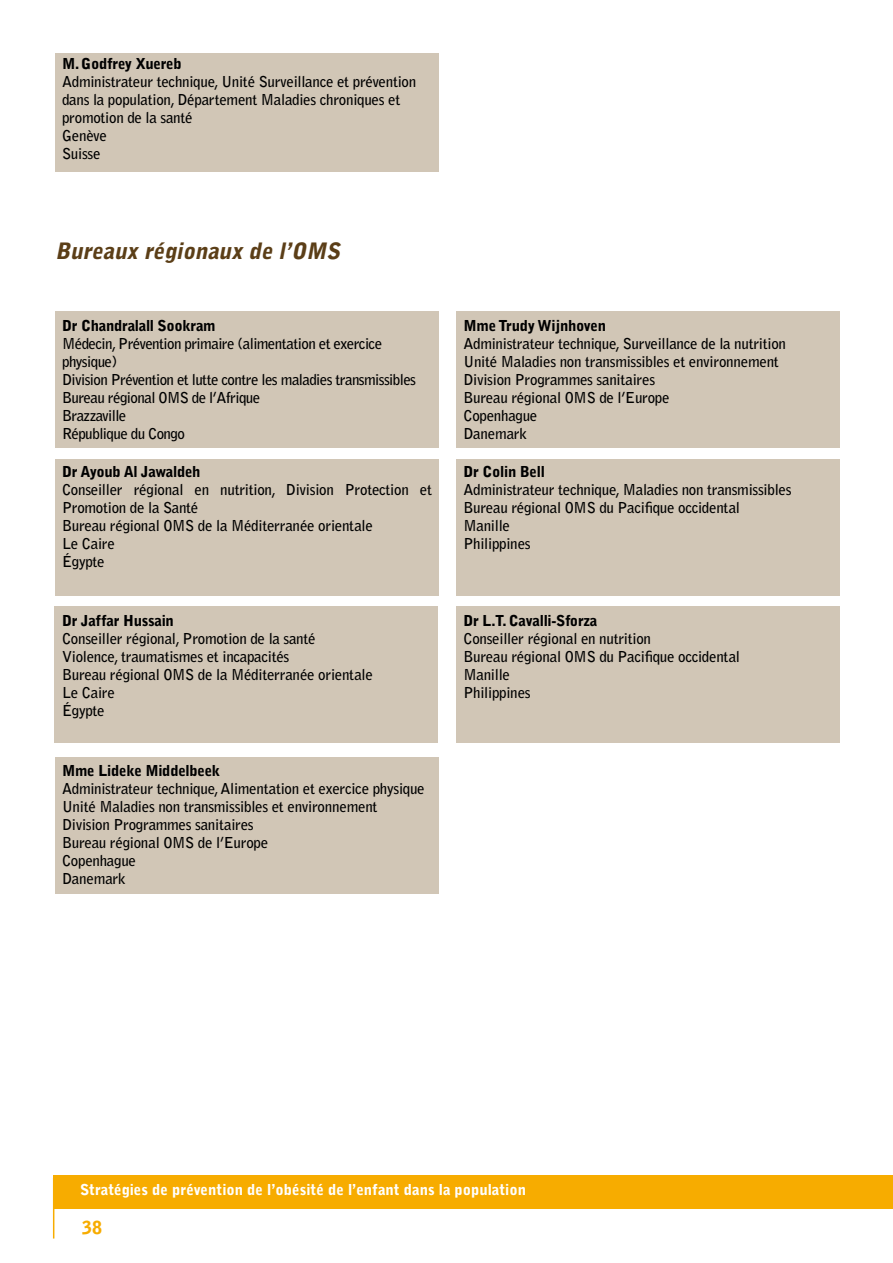
<style>
.page{position:relative;width:893px;height:1263px;background:#fff}
.page>*{position:absolute;margin:0;border:0;box-sizing:border-box;transform-origin:0 0}
.t1{font:italic 900 22.5px "Bell Gothic Std";color:#5b3e17}
.t2{font:900 18px "Bell Gothic Std";color:#f7ac00}
.t3{font:700 15px/18px "Bell Gothic Std";letter-spacing:-.02em;color:#000}
.t4{font:700 15px/18px "Bell Gothic Std";letter-spacing:-.04em;color:#000}
.t5{font:900 15px "Bell Gothic Std";letter-spacing:-.02em;color:#000}
.t6{font:900 15px "Bell Gothic Std";color:#fff}
</style>
<div class="page">
<hr style="left:53px;top:1178px;width:1px;height:60px;background:#f7ac00">
<div style="left:53px;top:1176px;width:840px;height:33px;background:#f7ac00"></div>
<div style="left:55px;top:757px;width:383px;height:136px;background:#d1c6b6"></div>
<div style="left:55px;top:311px;width:383px;height:137px;background:#d1c6b6"></div>
<div style="left:456px;top:311px;width:384px;height:137px;background:#d1c6b6"></div>
<div style="left:55px;top:459px;width:383px;height:136px;background:#d1c6b6"></div>
<div style="left:456px;top:459px;width:384px;height:136px;background:#d1c6b6"></div>
<div style="left:55px;top:606px;width:383px;height:137px;background:#d1c6b6"></div>
<div style="left:456px;top:606px;width:383px;height:137px;background:#d1c6b6"></div>
<div style="left:55px;top:53px;width:383px;height:119px;background:#d1c6b6"></div>
<p class="t5" style="left:62px;top:55px;width:121px">M. Godfrey Xuereb</p>
<p class="t3" style="left:62px;top:73px;width:356px">Administrateur technique, Unité Surveillance et prévention dans la population, Département Maladies chroniques et promotion de la santé<br>Genève<br>Suisse</p>
<h1 class="t1" style="left:55px;top:238px;width:291px">Bureaux régionaux de l’OMS</h1>
<p class="t5" style="left:62px;top:316px;width:155px">Dr Chandralall Sookram</p>
<p class="t4" style="left:62px;top:334px;width:355px">Médecin, Prévention primaire (alimentation et exercice physique)<br>Division Prévention et lutte contre les maladies transmissibles Bureau régional OMS de l’Afrique<br>Brazzaville<br>République du Congo</p>
<p class="t5" style="left:62px;top:463px;width:140px">Dr Ayoub Al Jawaldeh</p>
<p class="t3" style="left:62px;top:481px;width:371px">Conseiller régional en nutrition, Division Protection et<br>Promotion de la Santé<br>Bureau régional OMS de la Méditerranée orientale<br>Le Caire<br>Égypte</p>
<p class="t5" style="left:62px;top:611px;width:113px">Dr Jaffar Hussain</p>
<p class="t3" style="left:62px;top:629px;width:312px">Conseiller régional, Promotion de la santé<br>Violence, traumatismes et incapacités<br>Bureau régional OMS de la Méditerranée orientale<br>Le Caire<br>Égypte</p>
<p class="t5" style="left:62px;top:762px;width:160px">Mme Lideke Middelbeek</p>
<p class="t3" style="left:62px;top:780px;width:364px">Administrateur technique, Alimentation et exercice physique Unité Maladies non transmissibles et environnement Division Programmes sanitaires<br>Bureau régional OMS de l’Europe<br>Copenhague<br>Danemark</p>
<p class="t5" style="left:463px;top:316px;width:144px">Mme Trudy Wijnhoven</p>
<p class="t3" style="left:463px;top:334px;width:324px">Administrateur technique, Surveillance de la nutrition<br>Unité Maladies non transmissibles et environnement<br>Division Programmes sanitaires<br>Bureau régional OMS de l’Europe<br>Copenhague<br>Danemark</p>
<p class="t5" style="left:463px;top:463px;width:83px">Dr Colin Bell</p>
<p class="t3" style="left:463px;top:481px;width:330px">Administrateur technique, Maladies non transmissibles<br>Bureau régional OMS du Pacifique occidental<br>Manille<br>Philippines</p>
<p class="t5" style="left:463px;top:611px;width:135px">Dr L.T. Cavalli-Sforza</p>
<p class="t3" style="left:463px;top:629px;width:278px">Conseiller régional en nutrition<br>Bureau régional OMS du Pacifique occidental<br>Manille<br>Philippines</p>
<p class="t6" style="left:80px;top:1181px;width:447px">Stratégies de prévention de l’obésité de l’enfant dans la population</p>
<p class="t2" style="left:82px;top:1217px;width:22px">38</p>
</div>
